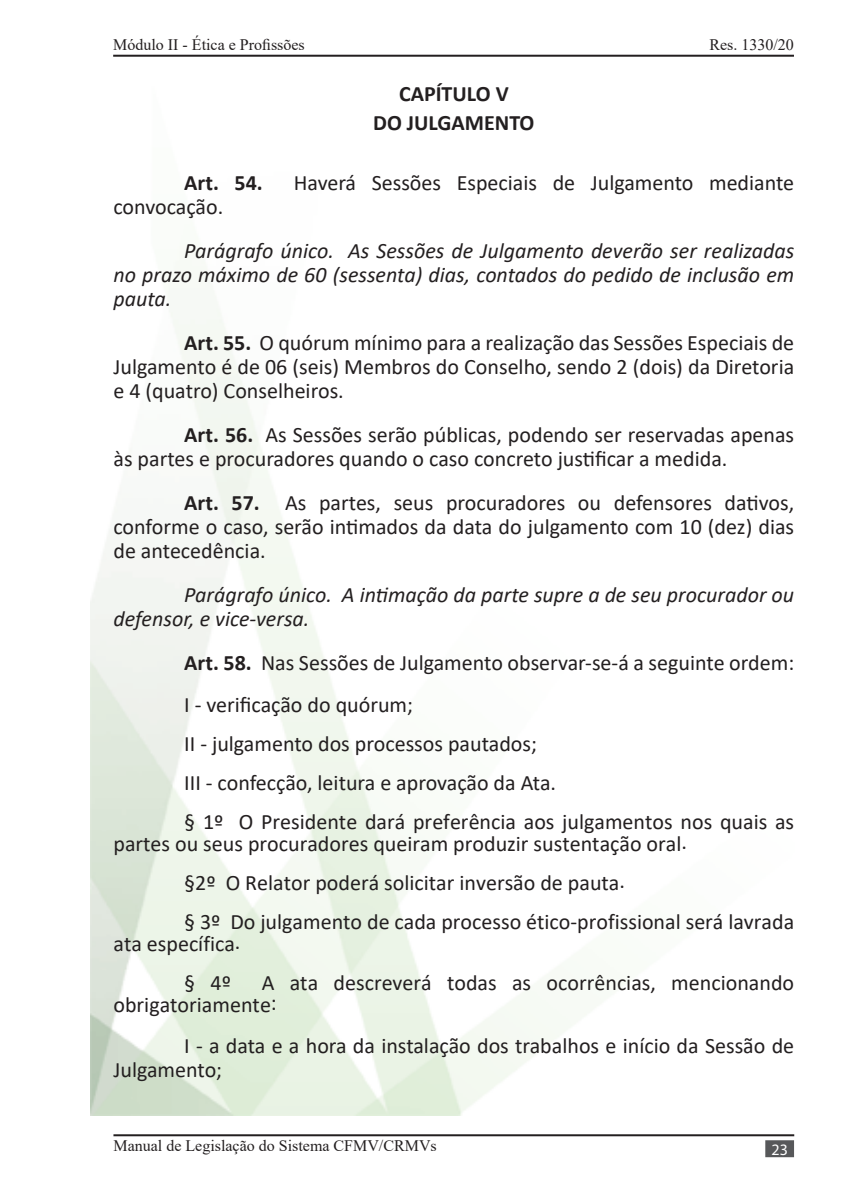
<style>
.page{position:relative;width:851px;height:1191px;background:#fff}
.page>*{position:absolute;margin:0;border:0;box-sizing:border-box;transform-origin:0 0}
.t1{font:22px/24px "Calibri";color:#231f20}
.t2{font:italic 22px/24px "Calibri";color:#231f20;text-align:justify}
.t3{font:700 22px "Calibri";color:#231f20}
.t4{font:16px "Times New Roman";color:#231f20}
.t5{font:16px "Myriad Pro";color:#fff}
.s1{font-weight:700}
</style>
<div class="page">
<hr style="left:113px;top:1134px;width:681px;height:2px;background:#231f20">
<div style="left:765px;top:1140px;width:28px;height:17px;background:#57585a;border:2px solid #57585a"></div>
<hr style="left:113px;top:55px;width:680px;height:2px;background:#231f20">
<p class="t4" style="left:113px;top:33px;width:193px">Módulo II - Ética e Profissões</p>
<p class="t4" style="left:709px;top:33px;width:86px">Res. 1330/20</p>
<p class="t3" style="left:399px;top:78px;width:111px">CAPÍTULO V</p>
<p class="t3" style="left:373px;top:107px;width:163px">DO JULGAMENTO</p>
<p class="t3" style="left:184px;top:167px;width:80px">Art. 54.</p>
<p class="t1" style="left:294px;top:170px;width:502px">Haverá Sessões Especiais de Julgamento mediante</p>
<p class="t1" style="left:113px;top:194px;width:111px">convocação.</p>
<p class="t2" style="left:113px;top:237px;width:682px;text-indent:71px">Parágrafo único. As Sessões de Julgamento deverão ser realizadas no prazo máximo de 60 (sessenta) dias, contados do pedido de inclusão em pauta.</p>
<p class="t1" style="left:113px;top:330px;width:682px;text-align:justify;text-indent:71px"><span class="s1">Art. 55.</span> O quórum mínimo para a realização das Sessões Especiais de Julgamento é de 06 (seis) Membros do Conselho, sendo 2 (dois) da Diretoria e 4 (quatro) Conselheiros.</p>
<p class="t1" style="left:113px;top:422px;width:682px;text-indent:71px"><span class="s1">Art. 56.</span> As Sessões serão públicas, podendo ser reservadas apenas às partes e procuradores quando o caso concreto justificar a medida.</p>
<p class="t1" style="left:113px;top:490px;width:682px;text-align:justify;text-indent:71px"><span class="s1">Art. 57.</span> As partes, seus procuradores ou defensores dativos, conforme o caso, serão intimados da data do julgamento com 10 (dez) dias de antecedência.</p>
<p class="t2" style="left:113px;top:581px;width:682px;text-indent:71px">Parágrafo único. A intimação da parte supre a de seu procurador ou defensor, e vice-versa.</p>
<p class="t1" style="left:184px;top:650px;width:611px"><span class="s1">Art. 58.</span> Nas Sessões de Julgamento observar-se-á a seguinte ordem:</p>
<p class="t1" style="left:184px;top:692px;width:230px">I - verificação do quórum;</p>
<p class="t1" style="left:184px;top:731px;width:354px">II - julgamento dos processos pautados;</p>
<p class="t1" style="left:184px;top:770px;width:373px">III - confecção, leitura e aprovação da Ata.</p>
<p class="t1" style="left:113px;top:810px;width:682px;line-height:22px;text-indent:71px">§ 1º O Presidente dará preferência aos julgamentos nos quais as partes ou seus procuradores queiram produzir sustentação oral.</p>
<p class="t1" style="left:184px;top:870px;width:442px">§2º O Relator poderá solicitar inversão de pauta.</p>
<p class="t1" style="left:113px;top:910px;width:682px;line-height:22px;text-indent:71px">§ 3º Do julgamento de cada processo ético-profissional será lavrada ata específica.</p>
<p class="t1" style="left:184px;top:970px;width:48px">§ 4º</p>
<p class="t1" style="left:113px;top:971px;width:682px;line-height:22px;text-indent:148px">A ata descreverá todas as ocorrências, mencionando obrigatoriamente:</p>
<p class="t1" style="left:113px;top:1033px;width:682px;text-indent:71px">I - a data e a hora da instalação dos trabalhos e início da Sessão de<br>Julgamento;</p>
<p class="t4" style="left:113px;top:1134px;width:325px">Manual de Legislação do Sistema CFMV/CRMVs</p>
<p class="t5" style="left:771px;top:1140px;width:18px">23</p>
</div>
